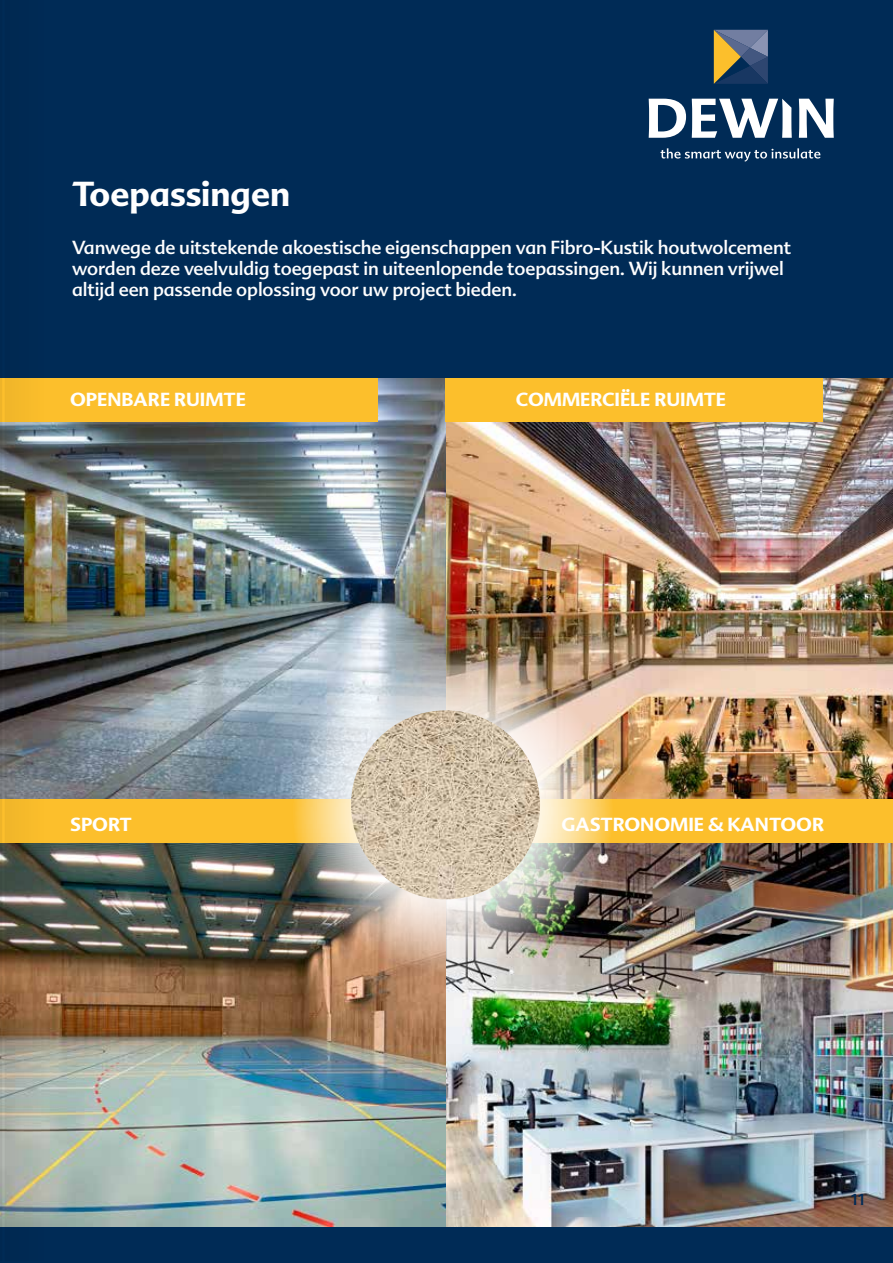
<style>
.page{position:relative;width:893px;height:1263px;background:#fff}
.page>*{position:absolute;margin:0;border:0;box-sizing:border-box;transform-origin:0 0}
.t1{font:700 33px "Advert";color:#fff}
.t2{font:18px/21px "Advert";letter-spacing:-.005em;color:#fff}
.t3{font:700 18px "Advert";color:#fff}
.t4{font:15px "Advert";color:#002b56}
</style>
<div class="page">
<div style="left:0;top:1227px;width:893px;height:36px;background:#002b56"></div>
<div style="left:0;top:0;width:893px;height:380px;background:#002b56"></div>
<img style="left:72px;top:378px;width:374px;height:422px">
<img style="left:72px;top:843px;width:374px;height:384px">
<img style="left:446px;top:378px;width:447px;height:422px">
<img style="left:446px;top:843px;width:447px;height:384px">
<svg style="left:660px;top:148px;width:160px;height:14px"></svg>
<svg style="left:649px;top:99px;width:37px;height:39px"></svg>
<svg style="left:799px;top:99px;width:35px;height:39px"></svg>
<svg style="left:692px;top:99px;width:100px;height:39px"></svg>
<svg style="left:714px;top:30px;width:54px;height:54px;background:#70726b"></svg>
<div style="left:0;top:378px;width:377px;height:44px;background:#fcbf2c"></div>
<div style="left:0;top:800px;width:377px;height:43px;background:#fcbf2c"></div>
<div style="left:446px;top:378px;width:377px;height:44px;background:#fcbf2c"></div>
<div style="left:446px;top:800px;width:447px;height:43px;background:#fcbf2c"></div>
<img style="left:293px;top:653px;width:320px;height:320px;border-radius:50%">
<img style="left:351px;top:710px;width:189px;height:189px;border-radius:94px">
<img style="left:0;top:378px;width:72px;height:849px">
<h1 class="t1" style="left:72px;top:173px;width:219px">Toepassingen</h1>
<p class="t2" style="left:72px;top:236px;width:721px">Vanwege de uitstekende akoestische eigenschappen van Fibro-Kustik houtwolcement worden deze veelvuldig toegepast in uiteenlopende toepassingen. Wij kunnen vrijwel altijd een passende oplossing voor uw project bieden.</p>
<p class="t3" style="left:70px;top:388px;width:177px">OPENBARE RUIMTE</p>
<p class="t3" style="left:516px;top:388px;width:212px">COMMERCIËLE RUIMTE</p>
<p class="t3" style="left:70px;top:813px;width:63px">SPORT</p>
<p class="t3" style="left:562px;top:813px;width:264px">GASTRONOMIE &amp; KANTOOR</p>
<p class="t4" style="left:851px;top:1190px;width:15px">11</p>
</div>
